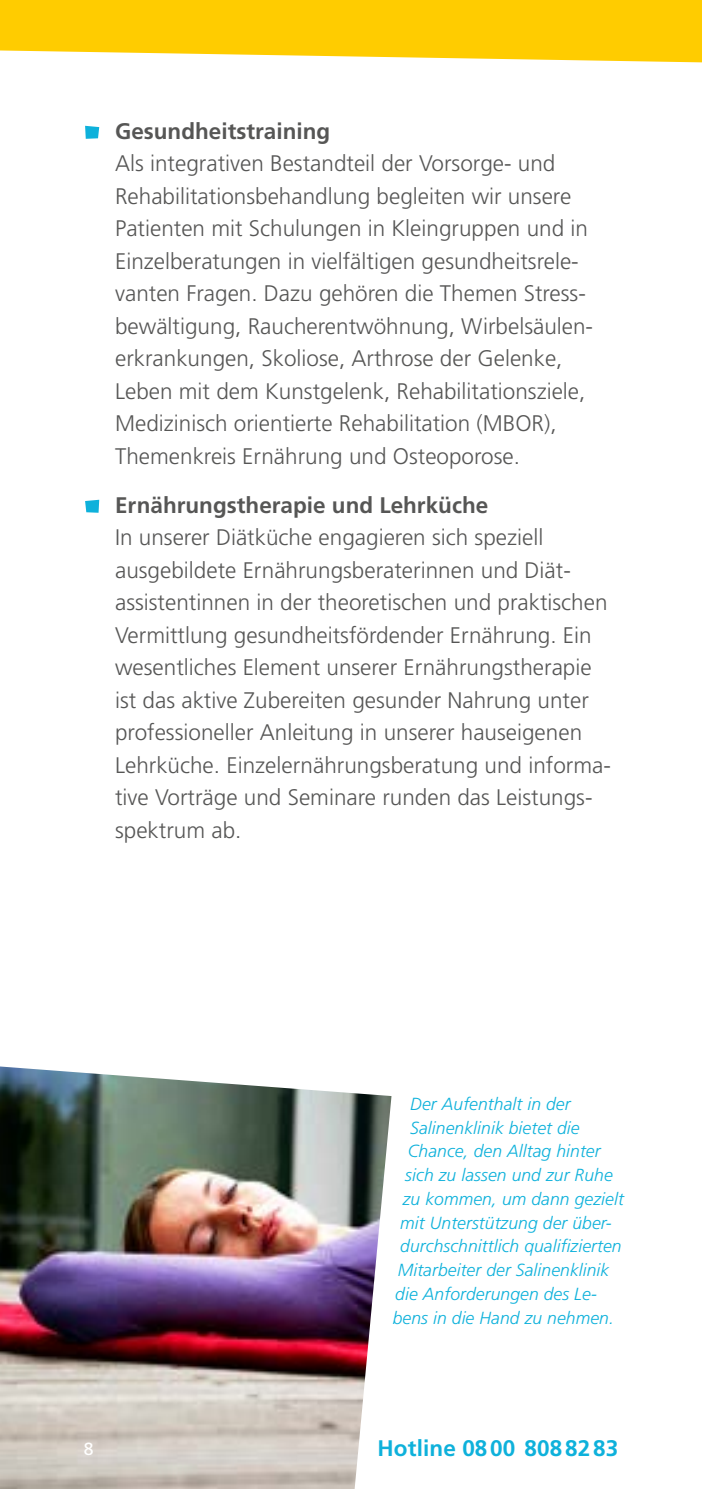
<style>
.page{position:relative;width:702px;height:1489px;background:#fff}
.page>*{position:absolute;margin:0;border:0;box-sizing:border-box;transform-origin:0 0}
.t1{font:300 22.5px/32.5px "Frutiger";color:#565655}
.t2{font:700 22.5px "Frutiger";color:#565655}
.t3{font:700 22.5px "Frutiger";letter-spacing:.005em;color:#0eb1db}
.t4{font:italic 300 17.5px "Frutiger";letter-spacing:.005em;color:#0eb1db}
.t5{font:17.5px "Frutiger";color:#fff}
</style>
<div class="page">
<img style="left:0;top:1066px;width:391px;height:422px">
<svg style="left:0;top:0;width:702px;height:62px;background:#ffd016"></svg>
<svg style="left:85px;top:126px;width:14px;height:13px"></svg>
<svg style="left:85px;top:499px;width:14px;height:13px"></svg>
<p class="t2" style="left:115px;top:118px;width:217px">Gesundheitstraining</p>
<p class="t1" style="left:115px;top:148px;width:477px">Als integrativen Bestandteil der Vorsorge- und Rehabilitationsbehandlung begleiten wir unsere Patienten mit Schulungen in Kleingruppen und in Einzelberatungen in vielfältigen gesundheitsrele&shy;vanten Fragen. Dazu gehören die Themen Stress&shy;bewältigung, Raucherentwöhnung, Wirbelsäulen&shy;erkrankungen, Skoliose, Arthrose der Gelenke, Leben mit dem Kunstgelenk, Rehabilitationsziele, Medizinisch orientierte Rehabilitation (MBOR), Themenkreis Ernährung und Osteoporose.</p>
<p class="t2" style="left:115px;top:491px;width:374px">Ernährungstherapie und Lehrküche</p>
<p class="t1" style="left:115px;top:521px;width:497px">In unserer Diätküche engagieren sich speziell ausgebildete Ernährungsberaterinnen und Diät&shy;assistentinnen in der theoretischen und praktischen Vermittlung gesundheitsfördender Ernährung. Ein wesentliches Element unserer Ernährungstherapie ist das aktive Zubereiten gesunder Nahrung unter professioneller Anleitung in unserer hauseigenen Lehrküche. Einzelernährungsberatung und informa&shy;tive Vorträge und Seminare runden das Leistungs&shy;spektrum ab.</p>
<p class="t4" style="left:410px;top:1093px;width:162px">Der Aufenthalt in der</p>
<p class="t4" style="left:410px;top:1117px;width:171px">Salinenklinik bietet die</p>
<p class="t4" style="left:408px;top:1141px;width:194px">Chance, den Alltag hinter</p>
<p class="t4" style="left:405px;top:1164px;width:209px">sich zu lassen und zur Ruhe</p>
<p class="t4" style="left:403px;top:1188px;width:222px">zu kommen, um dann gezielt</p>
<p class="t4" style="left:400px;top:1212px;width:213px">mit Unterstützung der über-</p>
<p class="t4" style="left:400px;top:1236px;width:223px">durchschnittlich qualifizierten</p>
<p class="t4" style="left:398px;top:1259px;width:213px">Mitarbeiter der Salinenklinik</p>
<p class="t4" style="left:395px;top:1283px;width:203px">die Anforderungen des Le-</p>
<p class="t4" style="left:393px;top:1307px;width:223px">bens in die Hand zu nehmen.</p>
<p class="t5" style="left:84px;top:1438px;width:11px">8</p>
<p class="t3" style="left:377px;top:1434px;width:242px">Hotline 0800 8088283</p>
</div>
